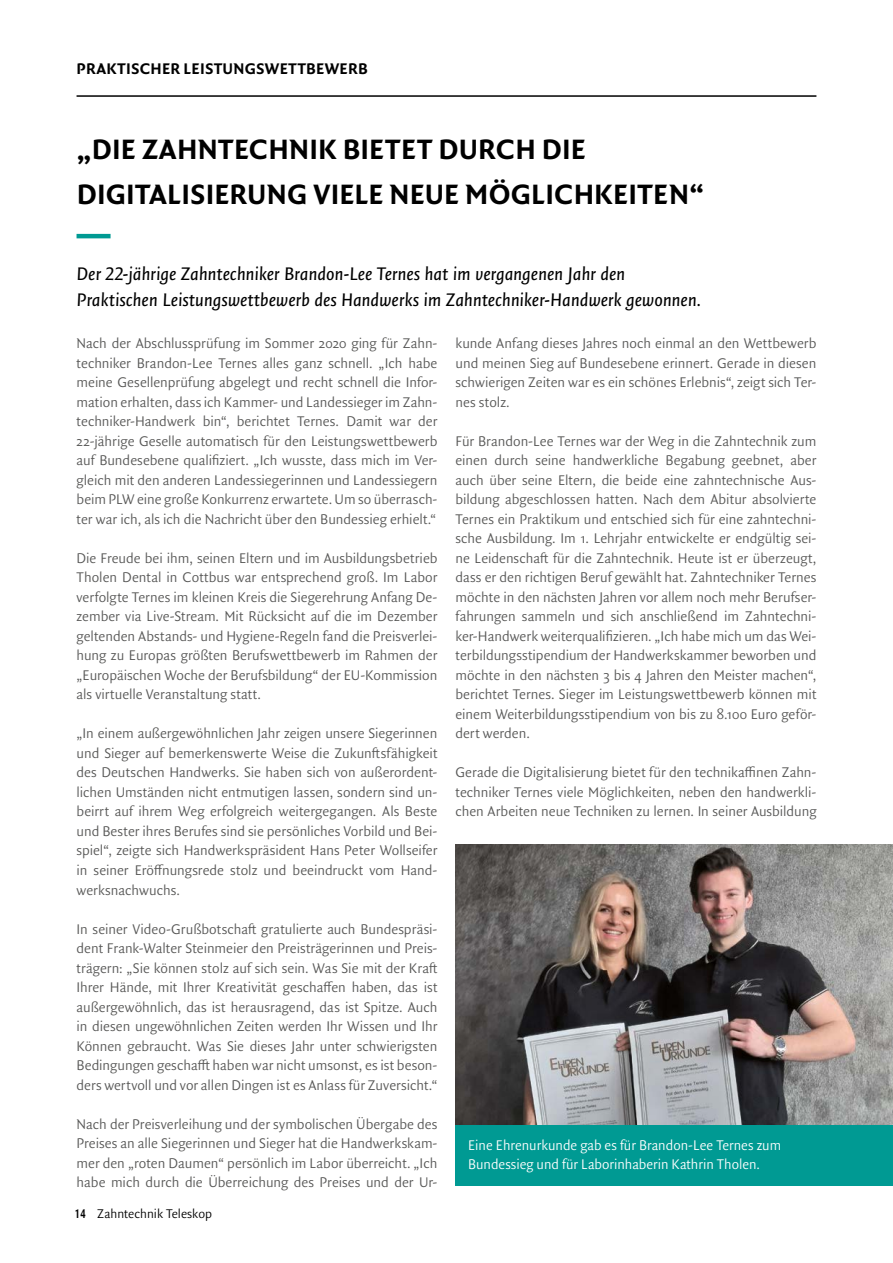
<style>
.page{position:relative;width:893px;height:1263px;background:#fff}
.page>*{position:absolute;margin:0;border:0;box-sizing:border-box;transform-origin:0 0}
.t1{font:30px/45px "Quadraat Sans OT Bld";letter-spacing:.005em;color:#000}
.t2{font:italic 19.5px/25.5px "Quadraat Sans OT";letter-spacing:-.01em;color:#000}
.t3{font:16.5px "Quadraat Sans OT Bld";letter-spacing:.01em;color:#000}
.t4{font:300 15px/19.5px "Quadraat Sans OT";color:#575756;text-align:justify}
.t5{font:300 15px/19.5px "Quadraat Sans OT";color:#fff}
.t6{font:300 13.5px "Quadraat Sans OT";color:#000}
.s1{font-family:"Quadraat Sans OT Bld";font-weight:400}
</style>
<div class="page">
<hr style="left:77px;top:95px;width:739px;height:2px;background:#000">
<hr style="left:77px;top:234px;width:34px;height:4px;background:#009a93">
<img style="left:455px;top:845px;width:438px;height:280px">
<div style="left:455px;top:1125px;width:438px;height:61px;background:#009a93"></div>
<p class="t3" style="left:77px;top:57px;width:293px">PRAKTISCHER LEISTUNGSWETTBEWERB</p>
<h1 class="t1" style="left:77px;top:126px;width:629px">„DIE ZAHNTECHNIK BIETET DURCH DIE<br>DIGITALISIERUNG VIELE NEUE MÖGLICHKEITEN“</h1>
<h2 class="t2" style="left:77px;top:261px;width:626px">Der 22-jährige Zahntechniker Brandon-Lee Ternes hat im vergangenen Jahr den<br>Praktischen Leistungswettbewerb des Handwerks im Zahntechniker-Handwerk gewonnen.</h2>
<p class="t4" style="left:77px;top:334px;width:362px">Nach der Abschlussprüfung im Sommer 2020 ging für Zahn&shy;techniker Brandon-Lee Ternes alles ganz schnell. „Ich habe meine Gesellenprüfung abgelegt und recht schnell die Infor&shy;mation erhalten, dass ich Kammer- und Landessieger im Zahn&shy;techniker-Handwerk bin“, berichtet Ternes. Damit war der 22-jährige Geselle automatisch für den Leistungswettbewerb auf Bundesebene qualifiziert. „Ich wusste, dass mich im Ver&shy;gleich mit den anderen Landessiegerinnen und Landessiegern beim PLW eine große Konkurrenz erwartete. Um so überrasch&shy;ter war ich, als ich die Nachricht über den Bundessieg erhielt.“</p>
<p class="t4" style="left:77px;top:548px;width:362px">Die Freude bei ihm, seinen Eltern und im Ausbildungsbetrieb Tholen Dental in Cottbus war entsprechend groß. Im Labor verfolgte Ternes im kleinen Kreis die Siegerehrung Anfang De&shy;zember via Live-Stream. Mit Rücksicht auf die im Dezember geltenden Abstands- und Hygiene-Regeln fand die Preisverlei&shy;hung zu Europas größten Berufswettbewerb im Rahmen der „Europäischen Woche der Berufsbildung“ der EU-Kommission als virtuelle Veranstaltung statt.</p>
<p class="t4" style="left:77px;top:724px;width:362px">„In einem außergewöhnlichen Jahr zeigen unsere Siegerinnen und Sieger auf bemerkenswerte Weise die Zukunftsfähigkeit des Deutschen Handwerks. Sie haben sich von außerordent&shy;lichen Umständen nicht entmutigen lassen, sondern sind un&shy;beirrt auf ihrem Weg erfolgreich weitergegangen. Als Beste und Bester ihres Berufes sind sie persönliches Vorbild und Bei&shy;spiel“, zeigte sich Handwerkspräsident Hans Peter Wollseifer in seiner Eröffnungsrede stolz und beeindruckt vom Hand&shy;werksnachwuchs.</p>
<p class="t4" style="left:77px;top:919px;width:362px">In seiner Video-Grußbotschaft gratulierte auch Bundespräsi&shy;dent Frank-Walter Steinmeier den Preisträgerinnen und Preis&shy;trägern: „Sie können stolz auf sich sein. Was Sie mit der Kraft Ihrer Hände, mit Ihrer Kreativität geschaffen haben, das ist außergewöhnlich, das ist herausragend, das ist Spitze. Auch in diesen ungewöhnlichen Zeiten werden Ihr Wissen und Ihr Können gebraucht. Was Sie dieses Jahr unter schwierigsten Bedingungen geschafft haben war nicht umsonst, es ist beson&shy;ders wertvoll und vor allen Dingen ist es Anlass für Zuversicht.“</p>
<p class="t4" style="left:77px;top:1114px;width:362px">Nach der Preisverleihung und der symbolischen Übergabe des Preises an alle Siegerinnen und Sieger hat die Handwerkskam&shy;mer den „roten Daumen“ persönlich im Labor überreicht. „Ich habe mich durch die Überreichung des Preises und der Ur-</p>
<p class="t4" style="left:455px;top:334px;width:362px">kunde Anfang dieses Jahres noch einmal an den Wettbewerb und meinen Sieg auf Bundesebene erinnert. Gerade in diesen schwierigen Zeiten war es ein schönes Erlebnis“, zeigt sich Ter&shy;nes stolz.</p>
<p class="t4" style="left:455px;top:431px;width:362px">Für Brandon-Lee Ternes war der Weg in die Zahntechnik zum einen durch seine handwerkliche Begabung geebnet, aber auch über seine Eltern, die beide eine zahntechnische Aus&shy;bildung abgeschlossen hatten. Nach dem Abitur absolvierte Ternes ein Praktikum und entschied sich für eine zahntechni&shy;sche Ausbildung. Im 1. Lehrjahr entwickelte er endgültig sei&shy;ne Leidenschaft für die Zahntechnik. Heute ist er überzeugt, dass er den richtigen Beruf gewählt hat. Zahntechniker Ternes möchte in den nächsten Jahren vor allem noch mehr Berufser&shy;fahrungen sammeln und sich anschließend im Zahntechni&shy;ker-Handwerk weiterqualifizieren. „Ich habe mich um das Wei&shy;terbildungsstipendium der Handwerkskammer beworben und möchte in den nächsten 3 bis 4 Jahren den Meister machen“, berichtet Ternes. Sieger im Leistungswettbewerb können mit einem Weiterbildungsstipendium von bis zu 8.100 Euro geför&shy;dert werden.</p>
<p class="t4" style="left:455px;top:763px;width:362px">Gerade die Digitalisierung bietet für den technikaffinen Zahn&shy;techniker Ternes viele Möglichkeiten, neben den handwerkli&shy;chen Arbeiten neue Techniken zu lernen. In seiner Ausbildung</p>
<p class="t5" style="left:468px;top:1135px;width:314px">Eine Ehrenurkunde gab es für Brandon-Lee Ternes zum<br>Bundessieg und für Laborinhaberin Kathrin Tholen.</p>
<p class="t6" style="left:75px;top:1204px;width:138px"><span class="s1">14</span> Zahntechnik Teleskop</p>
</div>
